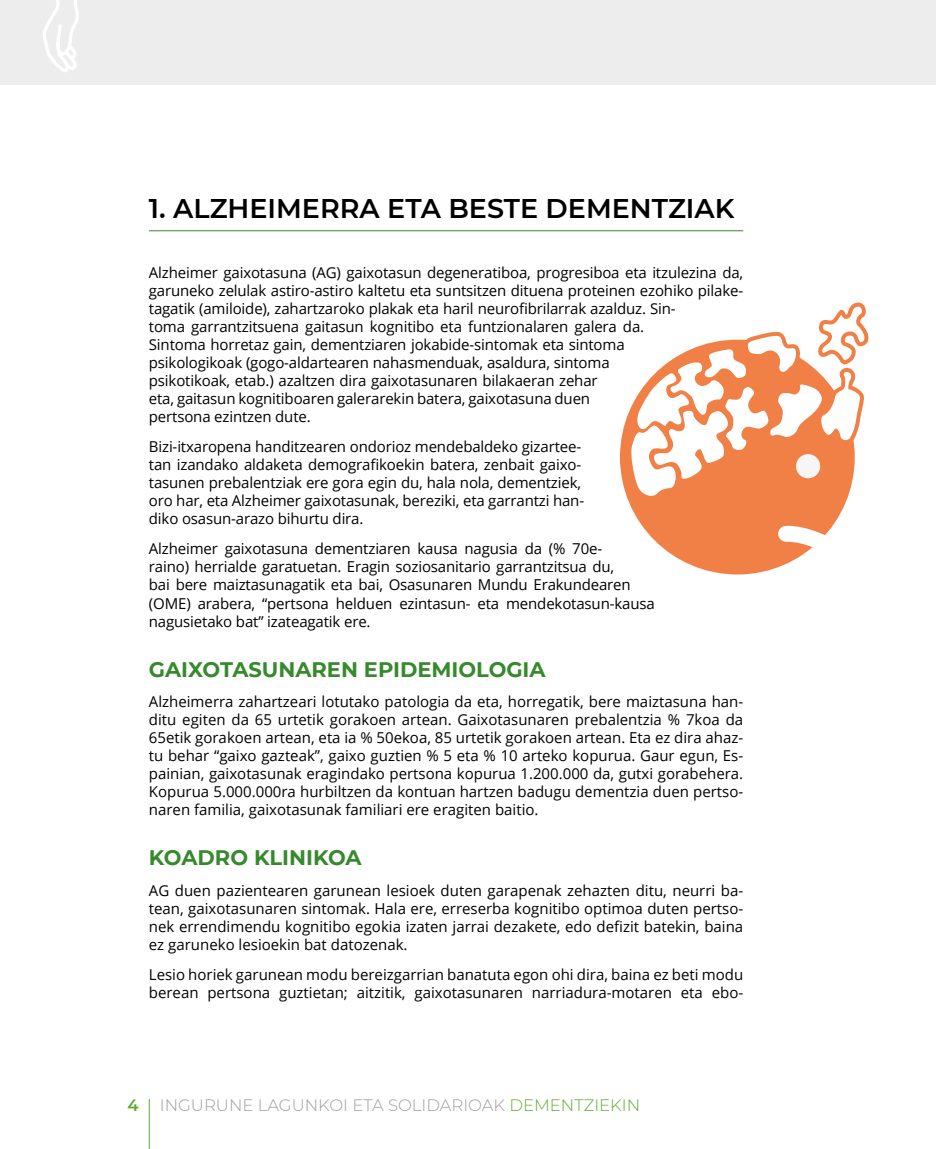
<style>
.page{position:relative;width:936px;height:1149px;background:#fff}
.page>*{position:absolute;margin:0;border:0;box-sizing:border-box;transform-origin:0 0}
.t1{font:600 27px "Montserrat";color:#000}
.t2{font:700 21px "Montserrat";color:#36892d}
.t3{font:300 16.5px "Montserrat";color:#9d9d9c}
.t4{font:600 16.5px "Montserrat";color:#60ac30}
.t5{font:15px/18px "Open Sans";letter-spacing:-.01em;color:#000}
.s1{color:#60ac30}
</style>
<div class="page">
<div style="left:0;top:0;width:935px;height:85px;background:#ededed"></div>
<hr style="left:149px;top:1098px;width:1px;height:50px;background:#60ac30">
<svg style="left:43px;top:0;width:36px;height:72px"></svg>
<hr style="left:149px;top:230px;width:594px;height:1px;background:#36892d">
<div style="left:620px;top:339px;width:234px;height:235px;background:#f08046;border-radius:50%"></div>
<svg style="left:630px;top:302px;width:239px;height:196px"></svg>
<div style="left:796px;top:454px;width:24px;height:24px;background:#f6f6f6;border-radius:50%"></div>
<svg style="left:778px;top:518px;width:60px;height:43px"></svg>
<h1 class="t1" style="left:149px;top:189px;width:587px">1. ALZHEIMERRA ETA BESTE DEMENTZIAK</h1>
<p class="t5" style="left:149px;top:263px;width:596px">Alzheimer gaixotasuna (AG) gaixotasun degeneratiboa, progresiboa eta itzulezina da, garuneko zelulak astiro-astiro kaltetu eta suntsitzen dituena proteinen ezohiko pilake&shy;tagatik (amiloide), zahartzaroko plakak eta haril neurofibrilarrak azalduz. Sin-<br>toma garrantzitsuena gaitasun kognitibo eta funtzionalaren galera da.<br>Sintoma horretaz gain, dementziaren jokabide-sintomak eta sintoma<br>psikologikoak (gogo-aldartearen nahasmenduak, asaldura, sintoma<br>psikotikoak, etab.) azaltzen dira gaixotasunaren bilakaeran zehar<br>eta, gaitasun kognitiboaren galerarekin batera, gaixotasuna duen<br>pertsona ezintzen dute.</p>
<p class="t5" style="left:149px;top:437px;width:437px">Bizi-itxaropena handitzearen ondorioz mendebaldeko gizartee&shy;tan izandako aldaketa demografikoekin batera, zenbait gaixo&shy;tasunen prebalentziak ere gora egin du, hala nola, dementziek, oro har, eta Alzheimer gaixotasunak, bereziki, eta garrantzi han&shy;diko osasun-arazo bihurtu dira.</p>
<p class="t5" style="left:149px;top:539px;width:507px">Alzheimer gaixotasuna dementziaren kausa nagusia da (% 70e-<br>raino) herrialde garatuetan. Eragin soziosanitario garrantzitsua du,<br>bai bere maiztasunagatik eta bai, Osasunaren Mundu Erakundearen (OME) arabera, “pertsona helduen ezintasun- eta mendekotasun-kausa nagusietako bat” izateagatik ere.</p>
<h2 class="t2" style="left:149px;top:653px;width:398px">GAIXOTASUNAREN EPIDEMIOLOGIA</h2>
<p class="t5" style="left:149px;top:692px;width:596px;text-align:justify">Alzheimerra zahartzeari lotutako patologia da eta, horregatik, bere maiztasuna han&shy;ditu egiten da 65 urtetik gorakoen artean. Gaixotasunaren prebalentzia % 7koa da 65etik gorakoen artean, eta ia % 50ekoa, 85 urtetik gorakoen artean. Eta ez dira ahaz&shy;tu behar “gaixo gazteak”, gaixo guztien % 5 eta % 10 arteko kopurua. Gaur egun, Es&shy;painian, gaixotasunak eragindako pertsona kopurua 1.200.000 da, gutxi gorabehera.<br>Kopurua 5.000.000ra hurbiltzen da kontuan hartzen badugu dementzia duen pertso&shy;naren familia, gaixotasunak familiari ere eragiten baitio.</p>
<h2 class="t2" style="left:149px;top:842px;width:214px">KOADRO KLINIKOA</h2>
<p class="t5" style="left:149px;top:881px;width:596px;text-align:justify">AG duen pazientearen garunean lesioek duten garapenak zehazten ditu, neurri ba&shy;tean, gaixotasunaren sintomak. Hala ere, erreserba kognitibo optimoa duten pertso&shy;nek errendimendu kognitibo egokia izaten jarrai dezakete, edo defizit batekin, baina ez garuneko lesioekin bat datozenak.</p>
<p class="t5" style="left:149px;top:965px;width:596px">Lesio horiek garunean modu bereizgarrian banatuta egon ohi dira, baina ez beti modu berean pertsona guztietan; aitzitik, gaixotasunaren narriadura-motaren eta ebo-</p>
<p class="t4" style="left:127px;top:1092px;width:13px">4</p>
<p class="t3" style="left:160px;top:1093px;width:481px">INGURUNE LAGUNKOI ETA SOLIDARIOAK <span class="s1">DEMENTZIEKIN</span></p>
</div>
